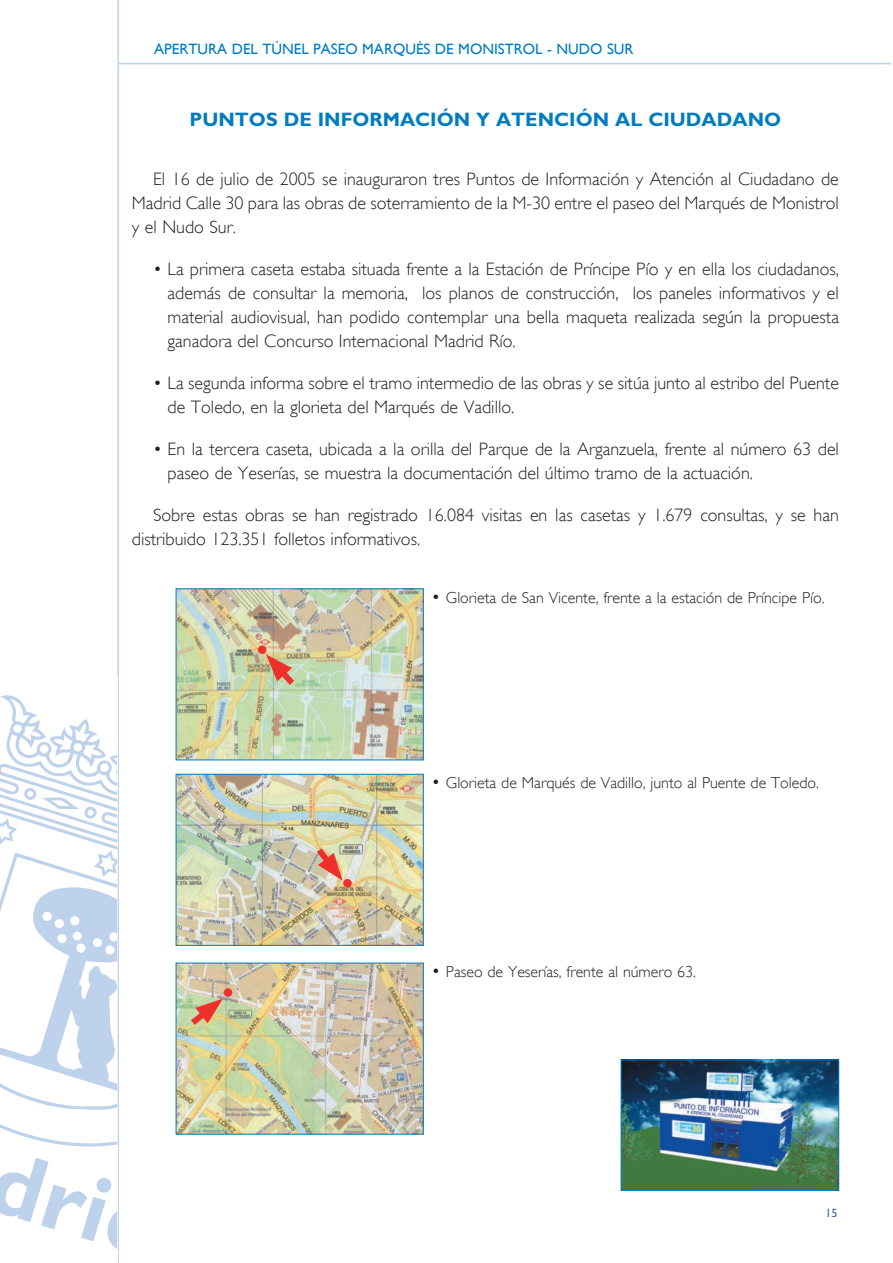
<style>
.page{position:relative;width:893px;height:1263px;background:#fff}
.page>*{position:absolute;margin:0;border:0;box-sizing:border-box;transform-origin:0 0}
.ladillo_1{font:700 19.5px "Gill Sans";color:#007cc2}
.texto{font:300 18px/24px "Gill Sans";color:#231f20}
.pie{font:300 15.9px "Gill Sans";color:#231f20}
.t1{font:15px "Gill Sans";color:#007cc2}
.t2{font:12px "Gill Sans";color:#4b6ba7}
.s1{font-size:18px}
</style>
<div class="page">
<hr style="left:117px;top:0;width:2px;height:1263px;background:#c0d3ec">
<hr style="left:118px;top:63px;width:773px;height:1px;background:#c0d3ec">
<div style="left:0;top:677px;width:118px;height:586px;background:#fff"></div>
<svg style="left:0;top:695px;width:117px;height:554px"></svg>
<img style="left:623px;top:1062px;width:214px;height:127px">
<div style="left:621px;top:1060px;width:218px;height:131px;border:1px solid #007cc2"></div>
<img style="left:178px;top:590px;width:244px;height:168px">
<svg style="left:266px;top:654px;width:34px;height:37px"></svg>
<div style="left:258px;top:645px;width:8px;height:9px;background:#ee312a;border-radius:50%"></div>
<img style="left:178px;top:776px;width:244px;height:168px">
<div style="left:176px;top:774px;width:248px;height:172px;border:1px solid #007cc2"></div>
<img style="left:178px;top:965px;width:244px;height:167px">
<div style="left:343px;top:879px;width:9px;height:8px;background:#ee312a;border-radius:50%"></div>
<svg style="left:311px;top:842px;width:32px;height:39px"></svg>
<div style="left:224px;top:988px;width:8px;height:9px;background:#ee312a;border-radius:50%"></div>
<svg style="left:185px;top:999px;width:38px;height:32px"></svg>
<p class="t1" style="left:154px;top:40px;width:481px">APERTURA DEL TÚNEL PASEO MARQUÉS DE MONISTROL - NUDO SUR</p>
<p class="ladillo_1" style="left:190px;top:108px;width:593px">PUNTOS DE INFORMACIÓN Y ATENCIÓN AL CIUDADANO</p>
<p class="texto" style="left:132px;top:166px;width:709px;text-align:justify;text-indent:21px">El 16 de julio de 2005 se inauguraron tres Puntos de Información y Atención al Ciudadano de Madrid Calle 30 para las obras de soterramiento de la M-30 entre el paseo del Marqués de Monistrol y el Nudo Sur.</p>
<p class="texto" style="left:168px;top:256px;width:673px;text-align:justify;text-indent:-15px">• La primera caseta estaba situada frente a la Estación de Príncipe Pío y en ella los ciudadanos, además de consultar la memoria, los planos de construcción, los paneles informativos y el material audiovisual, han podido contemplar una bella maqueta realizada según la propuesta ganadora del Concurso Internacional Madrid Río.</p>
<p class="texto" style="left:168px;top:370px;width:673px;text-indent:-15px">• La segunda informa sobre el tramo intermedio de las obras y se sitúa junto al estribo del Puente de Toledo, en la glorieta del Marqués de Vadillo.</p>
<p class="texto" style="left:168px;top:436px;width:673px;text-indent:-15px">• En la tercera caseta, ubicada a la orilla del Parque de la Arganzuela, frente al número 63 del paseo de Yeserías, se muestra la documentación del último tramo de la actuación.</p>
<p class="texto" style="left:132px;top:502px;width:709px;text-indent:21px">Sobre estas obras se han registrado 16.084 visitas en las casetas y 1.679 consultas, y se han distribuido 123.351 folletos informativos.</p>
<p class="pie" style="left:431px;top:588px;width:395px"><span class="s1">•</span> Glorieta de San Vicente, frente a la estación de Príncipe Pío.</p>
<p class="pie" style="left:431px;top:773px;width:389px"><span class="s1">•</span> Glorieta de Marqués de Vadillo, junto al Puente de Toledo.</p>
<p class="pie" style="left:431px;top:962px;width:266px"><span class="s1">•</span> Paseo de Yeserías, frente al número 63.</p>
<p class="t2" style="left:825px;top:1206px;width:12px">15</p>
</div>
